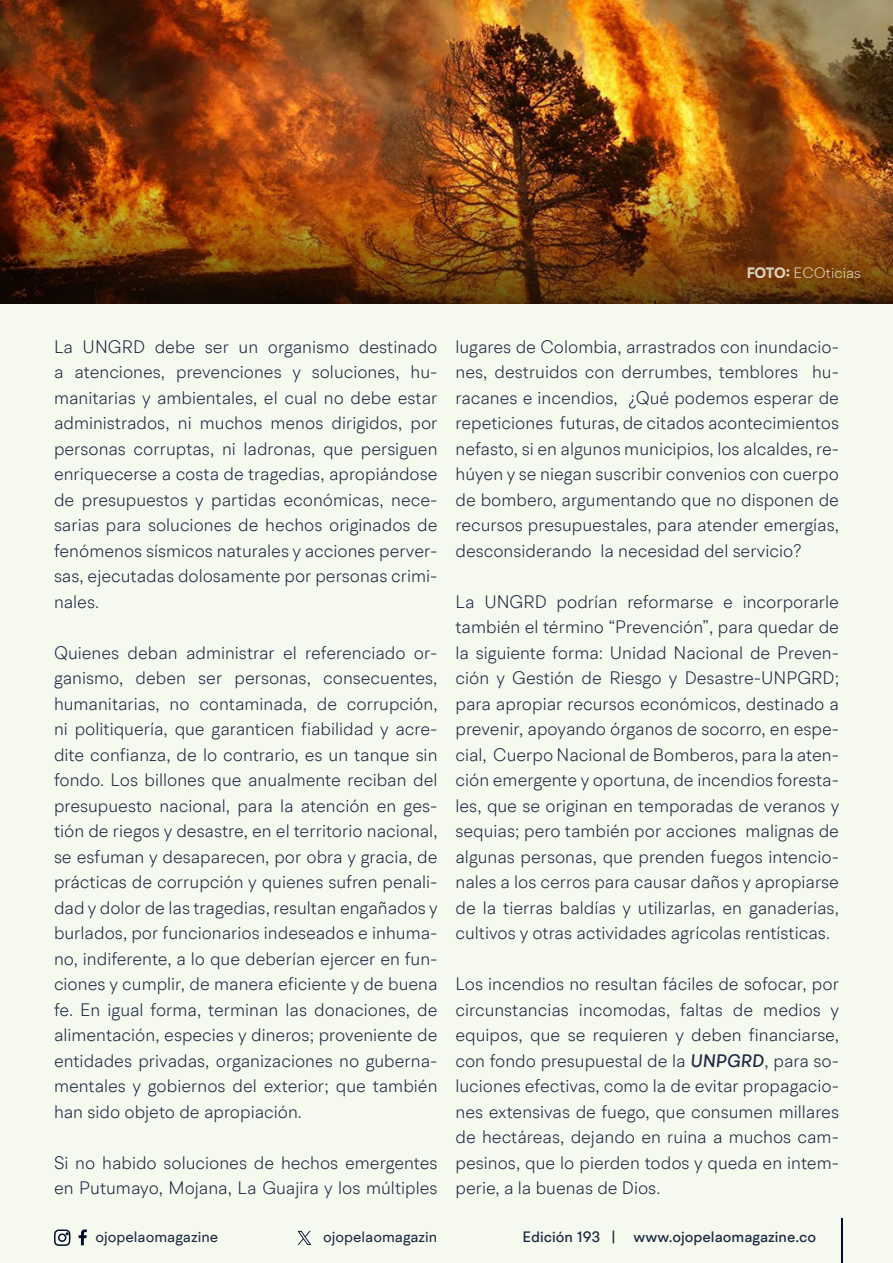
<style>
.page{position:relative;width:893px;height:1263px;background:#f6f9ee}
.page>*{position:absolute;margin:0;border:0;box-sizing:border-box;transform-origin:0 0}
.t1{font:300 18px/25.5px "BR Hendrix";color:#1b2943;text-align:justify}
.t2{font:500 15px "BR Hendrix";color:#1b2943}
.t3{font:15px "BR Hendrix";color:#1b2943}
.t4{font:300 15px "BR Hendrix";color:#f5faed}
.s1{font-weight:700}
.s2{font-weight:500;font-style:italic}
</style>
<div class="page">
<svg style="left:79px;top:1229px;width:8px;height:16px"></svg>
<svg style="left:54px;top:1229px;width:17px;height:17px"></svg>
<hr style="left:841px;top:1219px;width:1px;height:44px;background:#000f2b">
<svg style="left:298px;top:1231px;width:13px;height:14px"></svg>
<img style="left:0;top:0;width:893px;height:167px">
<img style="left:0;top:167px;width:893px;height:137px">
<p class="t4" style="left:746px;top:263px;width:116px"><span class="s1">FOTO:</span> ECOticias</p>
<p class="t1" style="left:54px;top:333px;width:385px">La UNGRD debe ser un organismo destinado a atenciones, prevenciones y soluciones, hu&shy;manitarias y ambientales, el cual no debe estar administrados, ni muchos menos dirigidos, por personas corruptas, ni ladronas, que persiguen enriquecerse a costa de tragedias, apropiándose de presupuestos y partidas económicas, nece&shy;sarias para soluciones de hechos originados de fenómenos sísmicos naturales y acciones perver&shy;sas, ejecutadas dolosamente por personas crimi&shy;nales.</p>
<p class="t1" style="left:54px;top:639px;width:385px">Quienes deban administrar el referenciado or&shy;ganismo, deben ser personas, consecuentes, humanitarias, no contaminada, de corrupción, ni politiquería, que garanticen fiabilidad y acre&shy;dite confianza, de lo contrario, es un tanque sin fondo. Los billones que anualmente reciban del presupuesto nacional, para la atención en ges&shy;tión de riegos y desastre, en el territorio nacional, se esfuman y desaparecen, por obra y gracia, de prácticas de corrupción y quienes sufren penali&shy;dad y dolor de las tragedias, resultan engañados y burlados, por funcionarios indeseados e inhuma&shy;no, indiferente, a lo que deberían ejercer en fun&shy;ciones y cumplir, de manera eficiente y de buena fe. En igual forma, terminan las donaciones, de alimentación, especies y dineros; proveniente de entidades privadas, organizaciones no guberna&shy;mentales y gobiernos del exterior; que también han sido objeto de apropiación.</p>
<p class="t1" style="left:54px;top:1149px;width:385px">Si no habido soluciones de hechos emergentes en Putumayo, Mojana, La Guajira y los múltiples</p>
<p class="t1" style="left:455px;top:333px;width:385px">lugares de Colombia, arrastrados con inundacio&shy;nes, destruidos con derrumbes, temblores hu&shy;racanes e incendios, ¿Qué podemos esperar de repeticiones futuras, de citados acontecimientos nefasto, si en algunos municipios, los alcaldes, re&shy;húyen y se niegan suscribir convenios con cuerpo de bombero, argumentando que no disponen de recursos presupuestales, para atender emergías, desconsiderando la necesidad del servicio?</p>
<p class="t1" style="left:455px;top:588px;width:385px">La UNGRD podrían reformarse e incorporarle también el término “Prevención”, para quedar de la siguiente forma: Unidad Nacional de Preven&shy;ción y Gestión de Riesgo y Desastre-UNPGRD; para apropiar recursos económicos, destinado a prevenir, apoyando órganos de socorro, en espe&shy;cial, Cuerpo Nacional de Bomberos, para la aten&shy;ción emergente y oportuna, de incendios foresta&shy;les, que se originan en temporadas de veranos y sequias; pero también por acciones malignas de algunas personas, que prenden fuegos intencio&shy;nales a los cerros para causar daños y apropiarse de la tierras baldías y utilizarlas, en ganaderías, cultivos y otras actividades agrícolas rentísticas.</p>
<p class="t1" style="left:455px;top:971px;width:385px">Los incendios no resultan fáciles de sofocar, por circunstancias incomodas, faltas de medios y equipos, que se requieren y deben financiarse, con fondo presupuestal de la <span class="s2">UNPGRD</span>, para so&shy;luciones efectivas, como la de evitar propagacio&shy;nes extensivas de fuego, que consumen millares de hectáreas, dejando en ruina a muchos cam&shy;pesinos, que lo pierden todos y queda en intem&shy;perie, a la buenas de Dios.</p>
<p class="t3" style="left:96px;top:1227px;width:124px">ojopelaomagazine</p>
<p class="t3" style="left:323px;top:1227px;width:116px">ojopelaomagazin</p>
<p class="t2" style="left:522px;top:1227px;width:295px">Edición 193 | www.ojopelaomagazine.co</p>
</div>
